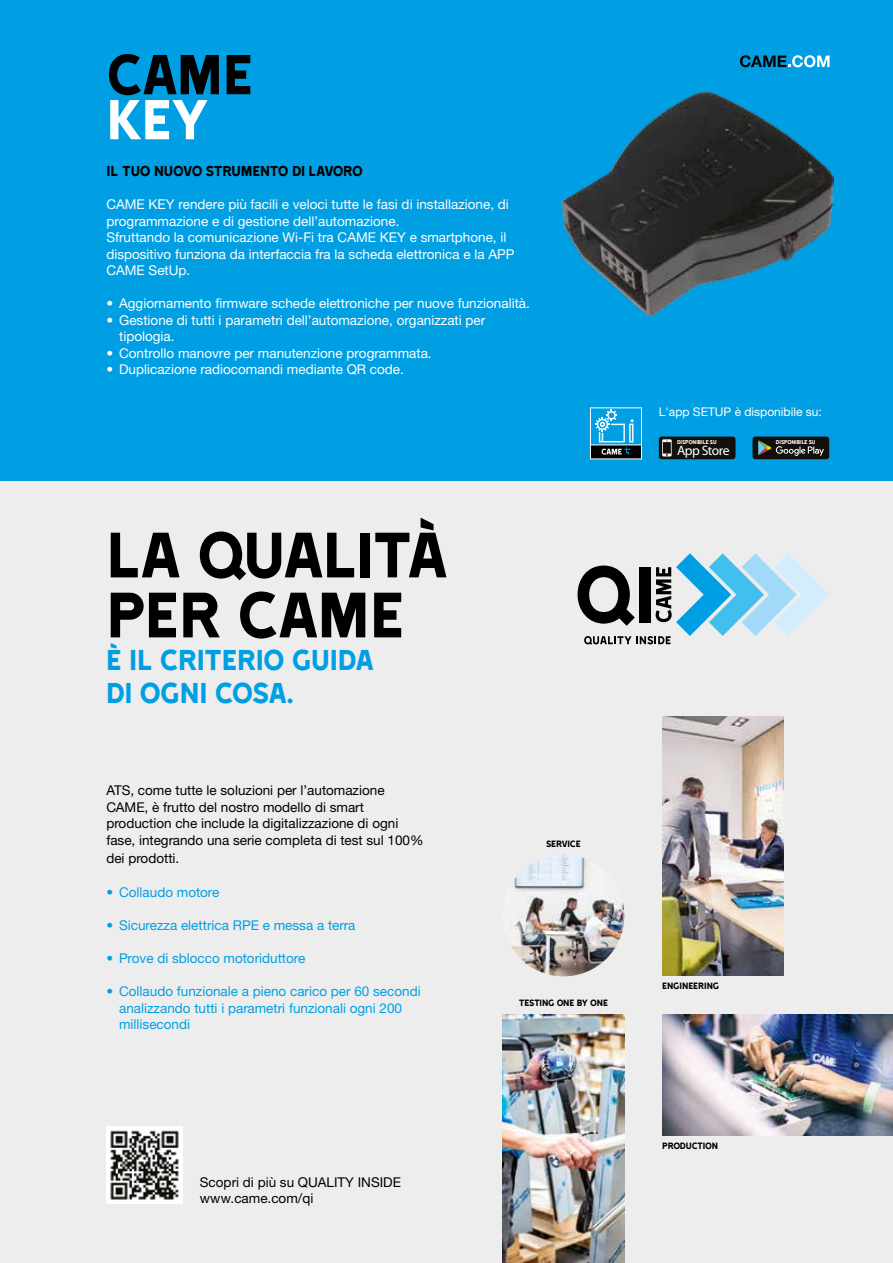
<style>
.page{position:relative;width:893px;height:1263px;background:#fff}
.page>*{position:absolute;margin:0;border:0;box-sizing:border-box;transform-origin:0 0}
.t1{font:73.5px/60px "Came Type";letter-spacing:-.025em;color:#000}
.t2{font:64.5px "Came Type";color:#000}
.t3{font:64.5px "Came Type";color:#fff}
.t4{font:33px/33px "Came Type";letter-spacing:-.015em;color:#009fe3}
.t5{font:16.5px "Came Type";letter-spacing:-.03em;color:#000}
.t6{font:13.65px "Myriad";letter-spacing:-.04em;color:#fff}
.t7{font:13.5px/16.5px "Helvetica Neue LTW1 G";color:#fff}
.t8{font:13.5px/16.5px "Helvetica Neue LTW1 G";color:#000}
.t9{font:13.5px/16.5px "Helvetica Neue LTW1 G";color:#009fe3}
.t10{font:12px "Helvetica Neue LTW1 G";color:#fff}
.t11{font:10.5px "Came Type";letter-spacing:-.025em;color:#000}
.t12{font:5.1px "Came Type";letter-spacing:-.02em;color:#fff}
</style>
<div class="page">
<div style="left:0;top:480px;width:893px;height:783px;background:#ededed"></div>
<div style="left:0;top:0;width:893px;height:480px;background:#009fe3"></div>
<svg style="left:740px;top:55px;width:89px;height:12px"></svg>
<img style="left:561px;top:92px;width:272px;height:225px">
<div style="left:752px;top:437px;width:77px;height:22px;background:#12100b;border-radius:3px"></div>
<svg style="left:758px;top:441px;width:66px;height:15px"></svg>
<div style="left:659px;top:437px;width:76px;height:22px;background:#12100b;border-radius:3px"></div>
<svg style="left:662px;top:439px;width:10px;height:17px"></svg>
<div style="left:590px;top:445px;width:51px;height:14px;background:#000"></div>
<hr style="left:590px;top:445px;width:51px;height:1px;background:#fff">
<svg style="left:595px;top:409px;width:38px;height:46px"></svg>
<div style="left:590px;top:407px;width:52px;height:52px;border:1px solid #fff"></div>
<svg style="left:578px;top:553px;width:251px;height:92px"></svg>
<img style="left:106px;top:1127px;width:77px;height:76px">
<img style="left:662px;top:716px;width:121px;height:260px">
<img style="left:662px;top:1014px;width:231px;height:121px">
<img style="left:502px;top:854px;width:122px;height:122px;border-radius:61px">
<img style="left:503px;top:1014px;width:121px;height:249px">
<h2 class="t2" style="left:106px;top:41px;width:149px">CAME</h2>
<h2 class="t3" style="left:106px;top:86px;width:104px">KEY</h2>
<p class="t5" style="left:106px;top:162px;width:258px">IL TUO NUOVO STRUMENTO DI LAVORO</p>
<p class="t7" style="left:106px;top:196px;width:410px">CAME KEY rendere più facili e veloci tutte le fasi di installazione, di programmazione e di gestione dell’automazione.<br>Sfruttando la comunicazione Wi-Fi tra CAME KEY e smartphone, il dispositivo funziona da interfaccia fra la scheda elettronica e la APP CAME SetUp.</p>
<p class="t7" style="left:106px;top:295px;width:425px">• Aggiornamento firmware schede elettroniche per nuove funzionalità.</p>
<p class="t7" style="left:119px;top:311px;width:368px;text-indent:-13px">• Gestione di tutti i parametri dell’automazione, organizzati per tipologia.</p>
<p class="t7" style="left:106px;top:344px;width:327px">• Controllo manovre per manutenzione programmata.</p>
<p class="t7" style="left:106px;top:361px;width:299px">• Duplicazione radiocomandi mediante QR code.</p>
<h1 class="t1" style="left:106px;top:524px;width:344px">LA QUALITÀ<br>PER CAME</h1>
<h3 class="t4" style="left:106px;top:643px;width:270px">È IL CRITERIO GUIDA<br>DI OGNI COSA.</h3>
<p class="t8" style="left:106px;top:782px;width:319px">ATS, come tutte le soluzioni per l’automazione CAME, è frutto del nostro modello di smart production che include la digitalizzazione di ogni fase, integrando una serie completa di test sul 100%</p>
<p class="t8" style="left:106px;top:850px;width:75px">dei prodotti.</p>
<p class="t9" style="left:106px;top:884px;width:115px">• Collaudo motore</p>
<p class="t9" style="left:106px;top:917px;width:250px">• Sicurezza elettrica RPE e messa a terra</p>
<p class="t9" style="left:106px;top:950px;width:200px">• Prove di sblocco motoriduttore</p>
<p class="t9" style="left:119px;top:983px;width:303px;text-indent:-13px">• Collaudo funzionale a pieno carico per 60 secondi analizzando tutti i parametri funzionali ogni 200 millisecondi</p>
<p class="t8" style="left:200px;top:1174px;width:203px">Scopri di più su QUALITY INSIDE www.came.com/qi</p>
<p class="t11" style="left:546px;top:838px;width:36px">SERVICE</p>
<p class="t11" style="left:519px;top:998px;width:91px">TESTING ONE BY ONE</p>
<p class="t10" style="left:659px;top:404px;width:164px">L'app SETUP è disponibile su:</p>
<p class="t12" style="left:677px;top:438px;width:41px">DISPONIBILE SU</p>
<p class="t12" style="left:776px;top:438px;width:41px">DISPONIBILE SU</p>
<p class="t6" style="left:677px;top:443px;width:54px">App Store</p>
<p class="t11" style="left:662px;top:980px;width:58px">ENGINEERING</p>
<p class="t11" style="left:662px;top:1140px;width:57px">PRODUCTION</p>
</div>
